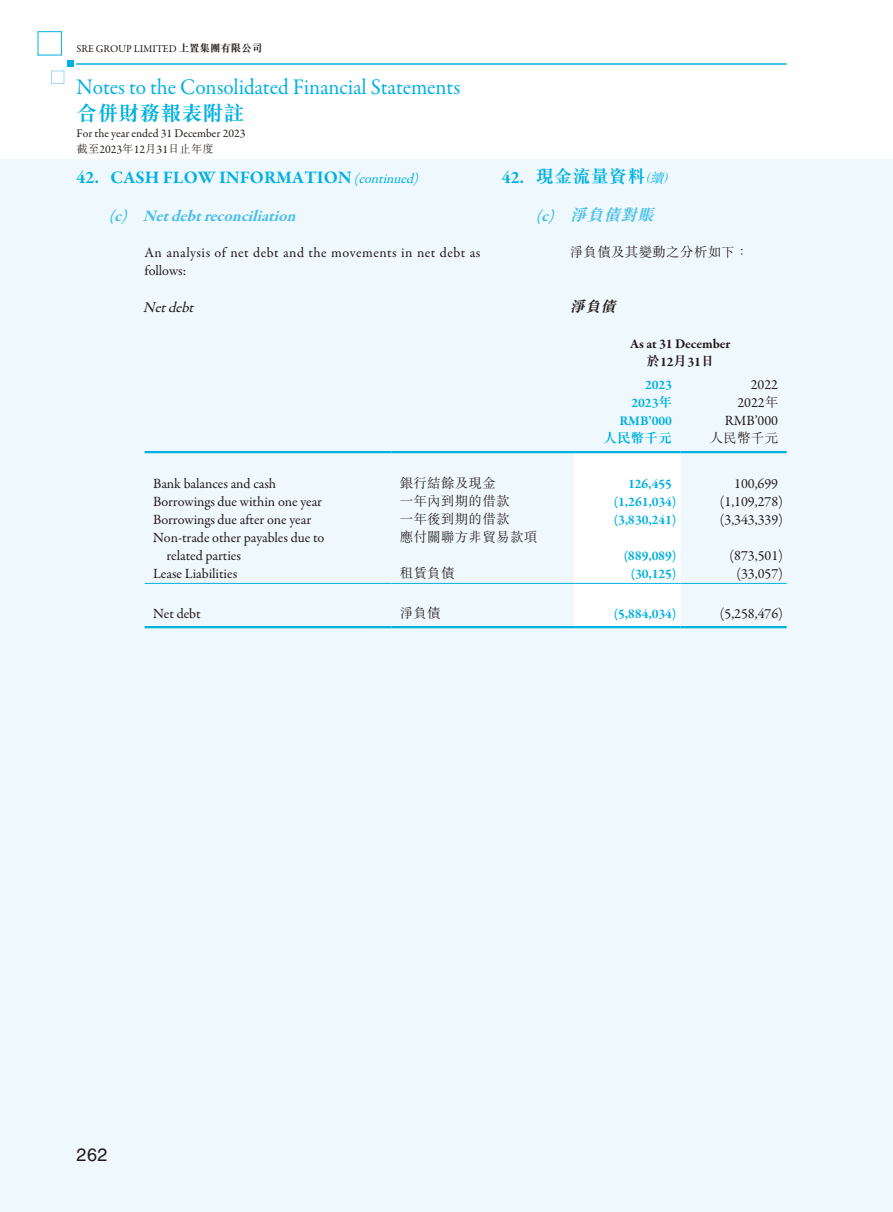
<style>
.page{position:relative;width:893px;height:1212px;background:#fff}
.page>*{position:absolute;margin:0;border:0;box-sizing:border-box;transform-origin:0 0}
.t1{font:22.5px "Garamond Premr Pro";letter-spacing:-.005em;color:#00b1e1;scale:.95 1}
.t2{font:700 21px "M Sung HK";color:#00b1e1}
.t3{font:700 18px "Garamond Premr Pro";letter-spacing:.005em;color:#00b1e1}
.t4{font:700 18px "M Sung HK";letter-spacing:.02em;color:#00b1e1}
.t5{font:18px "Helvetica LT Pro";color:#231916}
.t6{font:italic 700 16.5px "Garamond Premr Pro";color:#4ac0e8}
.t7{font:italic 700 16.5px "M Sung HK";color:#4ac0e8}
.t8{font:italic 15px "Garamond Premr Pro";color:#231916}
.t9{font:italic 700 15px "M Sung HK";color:#231916}
.t10{font:14.1px/18px "Garamond Premr Pro";letter-spacing:-.005em;color:#231916}
.t11{font:14.1px/18px "Garamond Premr Pro";letter-spacing:.03em;color:#231916}
.t12{font:700 13.5px "Garamond Premr Pro";letter-spacing:-.005em;color:#00b1e1}
.t13{font:300 13.5px "M Sung HK";letter-spacing:.02em;color:#231916}
.t14{font:700 13.5px/18px "Garamond Premr Pro";letter-spacing:-.005em;color:#231916;text-align:center}
.t15{font:700 13.5px "M Sung HK";letter-spacing:.02em;color:#00b1e1}
.t16{font:11.85px "Garamond Premr Pro";letter-spacing:-.005em;color:#231916}
.t17{font:300 11.25px "M Sung HK";letter-spacing:.02em;color:#231916}
.t18{font:10.5px "Garamond Premr Pro";letter-spacing:-.005em;color:#231916}
.s1{font-family:"M Sung HK";font-weight:700}
.s2{font-family:"Garamond Premr Pro";font-weight:400;font-size:11.85px}
.s3{font-weight:400;font-style:italic;font-size:14.1px}
.s4{font-family:"Garamond Premr Pro"}
.s5{font-weight:300;font-style:italic;font-size:13.5px}
.s6{font-family:"M Sung HK"}
.s7{font-family:"M Sung HK";font-weight:300;font-size:13.5px}
</style>
<div class="page">
<div style="left:0;top:159px;width:893px;height:1053px;background:#eff8fd"></div>
<hr style="left:76px;top:63px;width:711px;height:2px;background:#00b1e1">
<div style="left:67px;top:61px;width:7px;height:6px;background:#00b1e1"></div>
<div style="left:38px;top:31px;width:24px;height:24px;border:1px solid #00b1e1"></div>
<div style="left:51px;top:71px;width:13px;height:13px;border:1px solid #a2d9f2"></div>
<div style="left:574px;top:453px;width:106px;height:173px;background:#fff"></div>
<hr style="left:145px;top:451px;width:246px;height:2px;background:#00b1e1">
<hr style="left:391px;top:451px;width:183px;height:2px;background:#00b1e1">
<hr style="left:574px;top:451px;width:106px;height:2px;background:#00b1e1">
<hr style="left:680px;top:451px;width:107px;height:2px;background:#00b1e1">
<hr style="left:145px;top:583px;width:246px;height:1px;background:#00b1e1">
<hr style="left:391px;top:583px;width:183px;height:1px;background:#00b1e1">
<hr style="left:574px;top:583px;width:106px;height:1px;background:#00b1e1">
<hr style="left:680px;top:583px;width:107px;height:1px;background:#00b1e1">
<hr style="left:145px;top:626px;width:246px;height:2px;background:#00b1e1">
<hr style="left:391px;top:626px;width:183px;height:2px;background:#00b1e1">
<hr style="left:574px;top:626px;width:106px;height:2px;background:#00b1e1">
<hr style="left:680px;top:626px;width:107px;height:2px;background:#00b1e1">
<p class="t18" style="left:77px;top:43px;width:187px">SRE GROUP LIMITED <span class="s1">上置集團有限公司</span></p>
<h1 class="t1" style="left:77px;top:74px;width:405px">Notes to the Consolidated Financial Statements</h1>
<h2 class="t2" style="left:77px;top:99px;width:169px">合併財務報表附註</h2>
<p class="t16" style="left:77px;top:126px;width:171px">For the year ended 31 December 2023</p>
<p class="t17" style="left:77px;top:141px;width:139px">截至<span class="s2">2023</span>年<span class="s2">12</span>月<span class="s2">31</span>日止年度</p>
<p class="t3" style="left:77px;top:166px;width:347px">42. CASH FLOW INFORMATION <span class="s3">(continued)</span></p>
<p class="t6" style="left:109px;top:206px;width:194px">(c) Netdebtreconciliation</p>
<p class="t11" style="left:145px;top:244px;width:337px">An analysis of net debt and the movements in net debt as follows:</p>
<p class="t8" style="left:143px;top:299px;width:56px">Netdebt</p>
<p class="t4" style="left:502px;top:164px;width:179px"><span class="s4">42.</span> 現金流量資料<span class="s5">（續）</span></p>
<p class="t7" style="left:536px;top:203px;width:125px"><span class="s4">(c)</span> 淨負債對賬</p>
<p class="t13" style="left:570px;top:242px;width:180px">淨負債及其變動之分析如下：</p>
<p class="t9" style="left:570px;top:296px;width:52px">淨負債</p>
<p class="t14" style="left:630px;top:335px;width:102px">As at 31 December<span class="s6">於</span>12<span class="s6">月</span>31<span class="s6">日</span></p>
<p class="t12" style="left:645px;top:376px;width:28px">2023</p>
<p class="t10" style="left:751px;top:376px;width:29px">2022</p>
<p class="t12" style="left:632px;top:394px;width:42px">2023<span class="s6">年</span></p>
<p class="t10" style="left:737px;top:394px;width:42px">2022<span class="s7">年</span></p>
<p class="t12" style="left:619px;top:412px;width:54px">RMB’000</p>
<p class="t10" style="left:725px;top:412px;width:55px">RMB’000</p>
<p class="t15" style="left:603px;top:429px;width:70px">人民幣千元</p>
<p class="t13" style="left:709px;top:428px;width:70px">人民幣千元</p>
<p class="t10" style="left:153px;top:474px;width:125px">Bank balances and cash</p>
<p class="t13" style="left:400px;top:473px;width:98px">銀行結餘及現金</p>
<p class="t12" style="left:628px;top:475px;width:45px">126,455</p>
<p class="t10" style="left:734px;top:474px;width:45px">100,699</p>
<p class="t10" style="left:153px;top:492px;width:170px">Borrowings due within one year</p>
<p class="t13" style="left:400px;top:491px;width:111px">一年內到期的借款</p>
<p class="t12" style="left:614px;top:493px;width:64px">(1,261,034)</p>
<p class="t10" style="left:720px;top:492px;width:65px">(1,109,278)</p>
<p class="t10" style="left:153px;top:510px;width:160px">Borrowings due after one year</p>
<p class="t13" style="left:400px;top:509px;width:111px">一年後到期的借款</p>
<p class="t12" style="left:614px;top:511px;width:64px">(3,830,241)</p>
<p class="t10" style="left:720px;top:510px;width:65px">(3,343,339)</p>
<p class="t10" style="left:167px;top:528px;width:159px;text-indent:-13px">Non-trade other payables due to related parties</p>
<p class="t13" style="left:400px;top:527px;width:139px">應付關聯方非貿易款項</p>
<p class="t12" style="left:624px;top:547px;width:54px">(889,089)</p>
<p class="t10" style="left:729px;top:546px;width:55px">(873,501)</p>
<p class="t10" style="left:153px;top:564px;width:86px">Lease Liabilities</p>
<p class="t13" style="left:400px;top:563px;width:56px">租賃負債</p>
<p class="t12" style="left:631px;top:565px;width:47px">(30,125)</p>
<p class="t10" style="left:736px;top:564px;width:48px">(33,057)</p>
<p class="t10" style="left:153px;top:605px;width:49px">Net debt</p>
<p class="t13" style="left:400px;top:604px;width:43px">淨負債</p>
<p class="t12" style="left:614px;top:605px;width:64px">(5,884,034)</p>
<p class="t10" style="left:720px;top:605px;width:65px">(5,258,476)</p>
<p class="t5" style="left:77px;top:1144px;width:33px">262</p>
</div>
